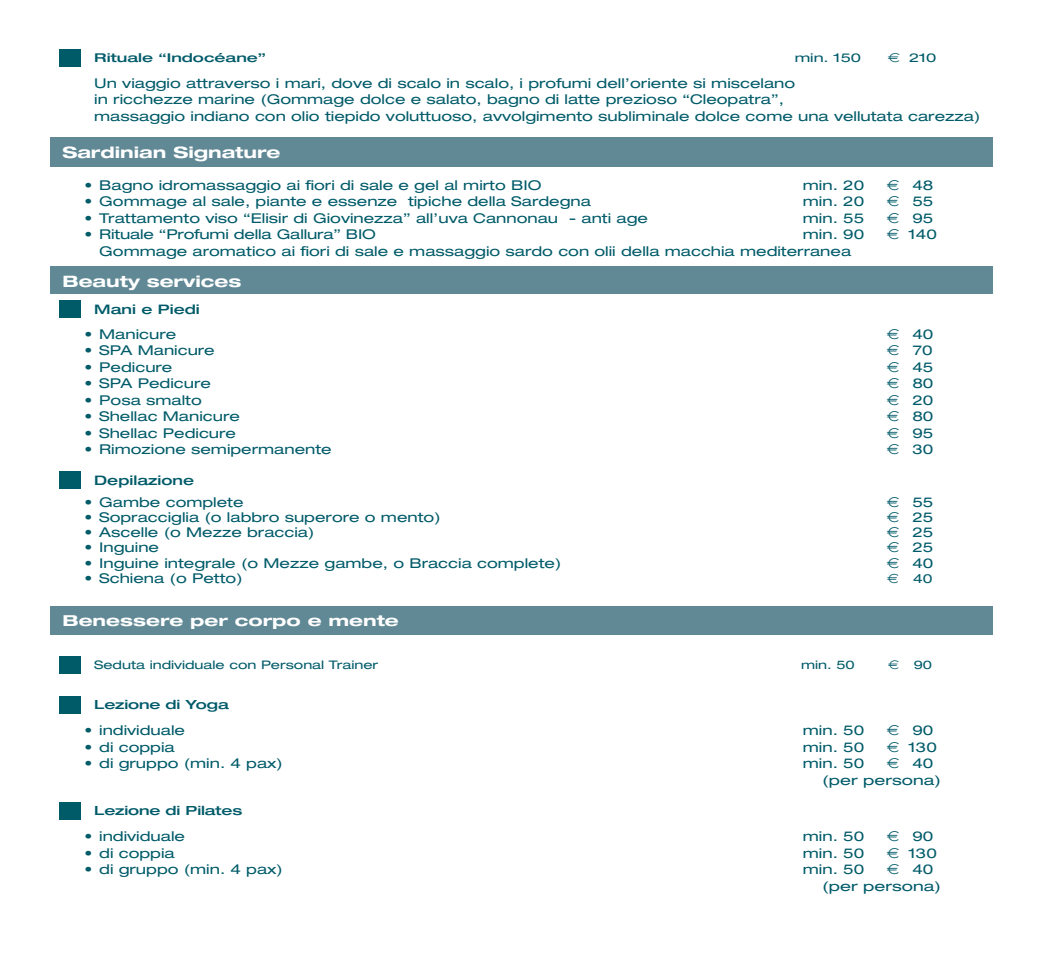
<style>
.page{position:relative;width:1042px;height:955px;background:#fff}
.page>*{position:absolute;margin:0;border:0;box-sizing:border-box;transform-origin:0 0}
.t1{font:700 expanded 15.75px "Helvetica Neue";color:#fff;scale:1.17 1}
.t2{font:700 expanded 15.05px "Helvetica Neue";color:#fff;scale:1.21 1}
.t3{font:expanded 13.47px "Helvetica Neue";color:#005b69;scale:1.17 1}
.t4{font:expanded 13.47px "Helvetica Neue";color:#005b69;scale:1.21 1}
.t5{font:500 expanded 13.12px "Helvetica Neue";color:#005b69;scale:1.17 1}
.t6{font:500 expanded 12.6px "Helvetica Neue";letter-spacing:-.01em;color:#005b69;scale:1.21 1}
.t7{font:expanded 12.42px "Helvetica Neue";color:#005b69;scale:1.17 1}
.t8{font:500 expanded 12.08px "Helvetica Neue";color:#005b69;scale:1.26 1}
.t9{font:expanded 12.08px "Helvetica Neue";color:#005b69;scale:1.26 1}
.t10{font:expanded 11.72px "Helvetica Neue";color:#005b69;scale:1.17 1}
.s1{font-family:"Euro Logo";font-stretch:normal}
</style>
<div class="page">
<div style="left:60px;top:50px;width:21px;height:17px;background:#005b69"></div>
<div style="left:50px;top:137px;width:942px;height:30px;background:#608895"></div>
<div style="left:50px;top:267px;width:942px;height:27px;background:#608895"></div>
<div style="left:60px;top:301px;width:21px;height:17px;background:#005b69"></div>
<div style="left:60px;top:472px;width:21px;height:17px;background:#005b69"></div>
<div style="left:50px;top:606px;width:942px;height:29px;background:#608895"></div>
<div style="left:60px;top:656px;width:21px;height:18px;background:#005b69"></div>
<div style="left:60px;top:696px;width:21px;height:18px;background:#005b69"></div>
<div style="left:60px;top:802px;width:21px;height:18px;background:#005b69"></div>
<p class="t8" style="left:94px;top:50px;width:138px">Rituale “Indocéane”</p>
<p class="t9" style="left:795px;top:50px;width:54px">min. 150</p>
<p class="t9" style="left:887px;top:50px;width:40px"><span class="s1">h</span> 210</p>
<p class="t3" style="left:94px;top:75px;width:601px">Un viaggio attraverso i mari, dove di scalo in scalo, i profumi dell’oriente si miscelano</p>
<p class="t3" style="left:94px;top:91px;width:591px">in ricchezze marine (Gommage dolce e salato, bagno di latte prezioso “Cleopatra”,</p>
<p class="t3" style="left:94px;top:108px;width:759px">massaggio indiano con olio tiepido voluttuoso, avvolgimento subliminale dolce come una vellutata carezza)</p>
<p class="t1" style="left:62px;top:143px;width:188px">Sardinian Signature</p>
<p class="t3" style="left:84px;top:177px;width:392px">• Bagno idromassaggio ai fiori di sale e gel al mirto BIO</p>
<p class="t3" style="left:803px;top:177px;width:54px">min. 20</p>
<p class="t3" style="left:887px;top:177px;width:41px"><span class="s1">h</span> 48</p>
<p class="t3" style="left:84px;top:193px;width:434px">• Gommage al sale, piante e essenze tipiche della Sardegna</p>
<p class="t3" style="left:803px;top:193px;width:54px">min. 20</p>
<p class="t3" style="left:887px;top:193px;width:41px"><span class="s1">h</span> 55</p>
<p class="t3" style="left:84px;top:210px;width:483px">• Trattamento viso “Elisir di Giovinezza” all’uva Cannonau - anti age</p>
<p class="t3" style="left:803px;top:210px;width:54px">min. 55</p>
<p class="t3" style="left:887px;top:210px;width:41px"><span class="s1">h</span> 95</p>
<p class="t3" style="left:84px;top:226px;width:251px">• Rituale “Profumi della Gallura” BIO</p>
<p class="t3" style="left:803px;top:226px;width:54px">min. 90</p>
<p class="t3" style="left:887px;top:226px;width:44px"><span class="s1">h</span> 140</p>
<p class="t3" style="left:99px;top:243px;width:644px">Gommage aromatico ai fiori di sale e massaggio sardo con olii della macchia mediterranea</p>
<p class="t1" style="left:62px;top:272px;width:154px">Beauty services</p>
<p class="t5" style="left:94px;top:301px;width:92px">Mani e Piedi</p>
<p class="t3" style="left:84px;top:326px;width:80px">• Manicure</p>
<p class="t3" style="left:887px;top:326px;width:41px"><span class="s1">h</span> 40</p>
<p class="t3" style="left:84px;top:342px;width:113px">• SPA Manicure</p>
<p class="t3" style="left:887px;top:342px;width:41px"><span class="s1">h</span> 70</p>
<p class="t3" style="left:84px;top:359px;width:77px">• Pedicure</p>
<p class="t3" style="left:887px;top:359px;width:41px"><span class="s1">h</span> 45</p>
<p class="t3" style="left:84px;top:375px;width:110px">• SPA Pedicure</p>
<p class="t3" style="left:887px;top:375px;width:41px"><span class="s1">h</span> 80</p>
<p class="t3" style="left:84px;top:392px;width:102px">• Posa smalto</p>
<p class="t3" style="left:887px;top:392px;width:41px"><span class="s1">h</span> 20</p>
<p class="t3" style="left:84px;top:408px;width:134px">• Shellac Manicure</p>
<p class="t3" style="left:887px;top:408px;width:41px"><span class="s1">h</span> 80</p>
<p class="t3" style="left:84px;top:425px;width:131px">• Shellac Pedicure</p>
<p class="t3" style="left:887px;top:425px;width:41px"><span class="s1">h</span> 95</p>
<p class="t3" style="left:84px;top:441px;width:213px">• Rimozione semipermanente</p>
<p class="t3" style="left:887px;top:441px;width:41px"><span class="s1">h</span> 30</p>
<p class="t5" style="left:94px;top:472px;width:87px">Depilazione</p>
<p class="t3" style="left:84px;top:494px;width:138px">• Gambe complete</p>
<p class="t3" style="left:887px;top:494px;width:41px"><span class="s1">h</span> 55</p>
<p class="t3" style="left:84px;top:509px;width:306px">• Sopracciglia (o labbro superore o mento)</p>
<p class="t3" style="left:887px;top:509px;width:41px"><span class="s1">h</span> 25</p>
<p class="t3" style="left:84px;top:524px;width:198px">• Ascelle (o Mezze braccia)</p>
<p class="t3" style="left:887px;top:524px;width:41px"><span class="s1">h</span> 25</p>
<p class="t3" style="left:84px;top:539px;width:65px">• Inguine</p>
<p class="t3" style="left:887px;top:539px;width:41px"><span class="s1">h</span> 25</p>
<p class="t3" style="left:84px;top:555px;width:409px">• Inguine integrale (o Mezze gambe, o Braccia complete)</p>
<p class="t3" style="left:887px;top:555px;width:41px"><span class="s1">h</span> 40</p>
<p class="t3" style="left:84px;top:570px;width:137px">• Schiena (o Petto)</p>
<p class="t7" style="left:887px;top:571px;width:40px"><span class="s1">h</span> 40</p>
<p class="t2" style="left:62px;top:612px;width:280px">Benessere per corpo e mente</p>
<p class="t10" style="left:94px;top:657px;width:244px">Seduta individuale con Personal Trainer</p>
<p class="t10" style="left:801px;top:657px;width:47px">min. 50</p>
<p class="t10" style="left:888px;top:657px;width:39px"><span class="s1">h</span> 90</p>
<p class="t6" style="left:94px;top:696px;width:113px">Lezione di Yoga</p>
<p class="t3" style="left:84px;top:722px;width:88px">• individuale</p>
<p class="t3" style="left:803px;top:722px;width:54px">min. 50</p>
<p class="t3" style="left:887px;top:722px;width:41px"><span class="s1">h</span> 90</p>
<p class="t3" style="left:84px;top:739px;width:79px">• di coppia</p>
<p class="t3" style="left:803px;top:739px;width:54px">min. 50</p>
<p class="t3" style="left:887px;top:739px;width:44px"><span class="s1">h</span> 130</p>
<p class="t3" style="left:84px;top:755px;width:171px">• di gruppo (min. 4 pax)</p>
<p class="t3" style="left:803px;top:755px;width:54px">min. 50</p>
<p class="t3" style="left:887px;top:755px;width:41px"><span class="s1">h</span> 40</p>
<p class="t4" style="left:822px;top:772px;width:100px">(per persona)</p>
<p class="t6" style="left:94px;top:803px;width:124px">Lezione di Pilates</p>
<p class="t3" style="left:84px;top:828px;width:88px">• individuale</p>
<p class="t3" style="left:803px;top:828px;width:54px">min. 50</p>
<p class="t3" style="left:887px;top:828px;width:41px"><span class="s1">h</span> 90</p>
<p class="t3" style="left:84px;top:845px;width:79px">• di coppia</p>
<p class="t3" style="left:803px;top:845px;width:54px">min. 50</p>
<p class="t3" style="left:887px;top:845px;width:44px"><span class="s1">h</span> 130</p>
<p class="t3" style="left:84px;top:861px;width:171px">• di gruppo (min. 4 pax)</p>
<p class="t3" style="left:803px;top:861px;width:54px">min. 50</p>
<p class="t3" style="left:887px;top:861px;width:41px"><span class="s1">h</span> 40</p>
<p class="t4" style="left:822px;top:878px;width:100px">(per persona)</p>
</div>
